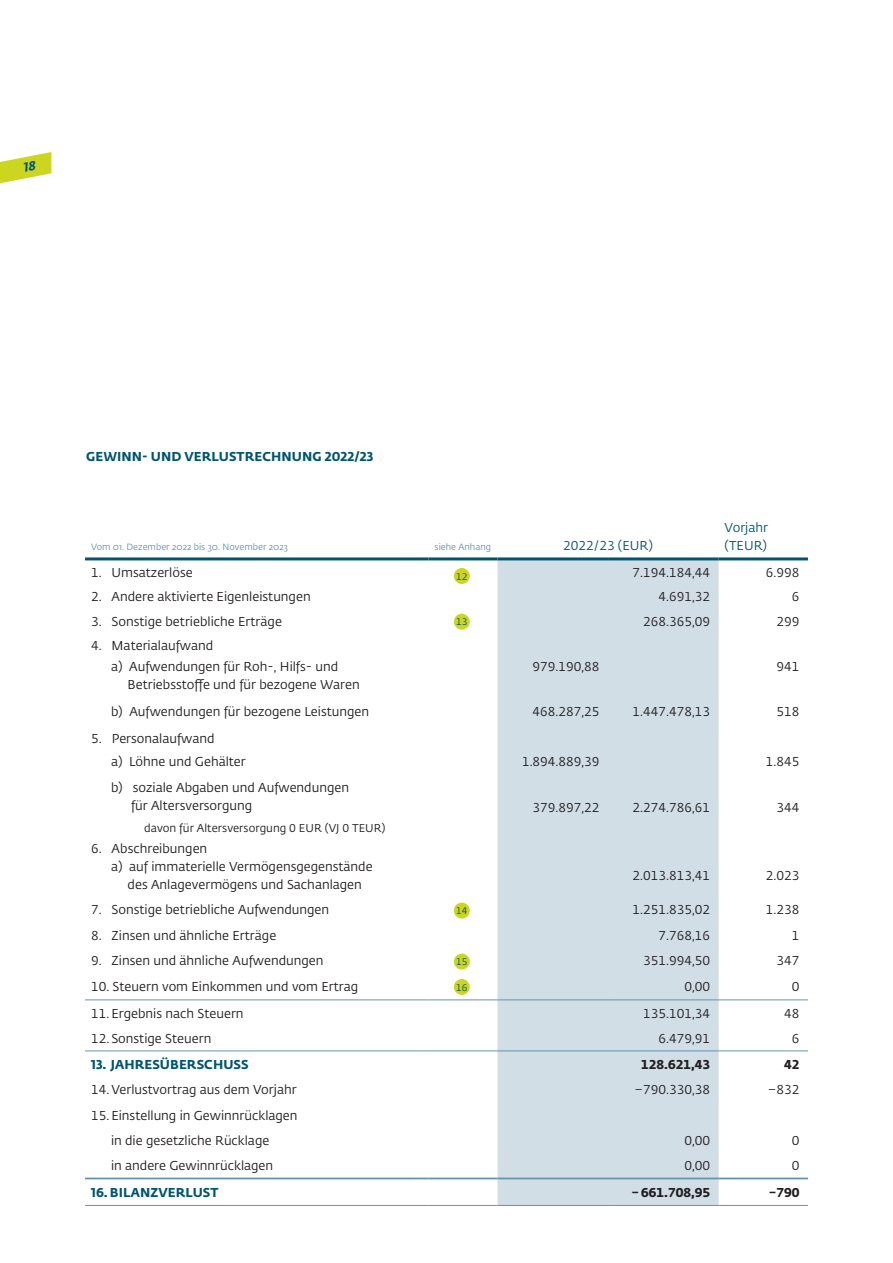
<style>
.page{position:relative;width:893px;height:1263px;background:#fff}
.page>*{position:absolute;margin:0;border:0;box-sizing:border-box;transform-origin:0 0}
.t1{font:12.75px/21.3px "Fedra Sans Std";color:#231f20}
.t2{font:700 12.75px "Fedra Sans Std";letter-spacing:.01em;color:#005571}
.t3{font:700 12.75px "Fedra Sans Std";color:#231f20}
.t4{font:12.75px/18px "Fedra Sans Std";color:#005571}
.t5{font:11.25px "Fedra Sans Std";color:#231f20}
.t6{font:9.6px "Fedra Sans Std";color:#005571}
.t7{font:9px "Fedra Sans Std";color:#6495ac}
</style>
<div class="page">
<div style="left:497px;top:560px;width:222px;height:645px;background:#d1dee6"></div>
<hr style="left:85px;top:557px;width:344px;height:3px;background:#005571">
<hr style="left:429px;top:557px;width:68px;height:3px;background:#005571">
<hr style="left:497px;top:557px;width:111px;height:3px;background:#005571">
<hr style="left:608px;top:557px;width:111px;height:3px;background:#005571">
<hr style="left:719px;top:557px;width:89px;height:3px;background:#005571">
<hr style="left:85px;top:1050px;width:344px;height:1px;background:#6495ac">
<hr style="left:429px;top:1050px;width:68px;height:1px;background:#6495ac">
<hr style="left:497px;top:1050px;width:111px;height:1px;background:#6495ac">
<hr style="left:608px;top:1050px;width:111px;height:1px;background:#6495ac">
<hr style="left:719px;top:1050px;width:89px;height:1px;background:#6495ac">
<hr style="left:85px;top:1205px;width:344px;height:1px;background:#6495ac">
<hr style="left:429px;top:1205px;width:68px;height:1px;background:#6495ac">
<hr style="left:497px;top:1205px;width:111px;height:1px;background:#6495ac">
<hr style="left:608px;top:1205px;width:111px;height:1px;background:#6495ac">
<hr style="left:719px;top:1205px;width:89px;height:1px;background:#6495ac">
<hr style="left:85px;top:1177px;width:344px;height:2px;background:#6495ac">
<hr style="left:429px;top:1177px;width:68px;height:2px;background:#6495ac">
<hr style="left:497px;top:1177px;width:111px;height:2px;background:#6495ac">
<hr style="left:608px;top:1177px;width:111px;height:2px;background:#6495ac">
<hr style="left:719px;top:1177px;width:89px;height:2px;background:#6495ac">
<hr style="left:85px;top:999px;width:344px;height:1px;background:#6495ac">
<hr style="left:429px;top:999px;width:68px;height:1px;background:#6495ac">
<hr style="left:497px;top:999px;width:111px;height:1px;background:#6495ac">
<hr style="left:608px;top:999px;width:111px;height:1px;background:#6495ac">
<hr style="left:719px;top:999px;width:89px;height:1px;background:#6495ac">
<div style="left:454px;top:568px;width:16px;height:16px;background:#ccd51f;border-radius:50%"></div>
<div style="left:454px;top:614px;width:16px;height:16px;background:#ccd51f;border-radius:50%"></div>
<div style="left:454px;top:902px;width:16px;height:16px;background:#ccd51f;border-radius:50%"></div>
<div style="left:454px;top:954px;width:16px;height:15px;background:#ccd51f;border-radius:50%"></div>
<div style="left:454px;top:979px;width:16px;height:16px;background:#ccd51f;border-radius:50%"></div>
<svg style="left:0;top:152px;width:51px;height:32px"></svg>
<p class="t2" style="left:86px;top:448px;width:289px">GEWINN- UND VERLUSTRECHNUNG 2022/23</p>
<p class="t7" style="left:91px;top:542px;width:199px">Vom 01. Dezember 2022 bis 30. November 2023</p>
<p class="t7" style="left:435px;top:542px;width:58px">siehe Anhang</p>
<p class="t4" style="left:563px;top:537px;width:91px">2022/23 (EUR)</p>
<p class="t4" style="left:725px;top:519px;width:45px">Vorjahr (TEUR)</p>
<p class="t1" style="left:91px;top:562px;width:103px">1. Umsatzerlöse</p>
<p class="t6" style="left:456px;top:571px;width:13px">12</p>
<p class="t1" style="left:633px;top:562px;width:79px">7.194.184,44</p>
<p class="t1" style="left:766px;top:562px;width:35px">6.998</p>
<p class="t1" style="left:91px;top:586px;width:221px">2. Andere aktivierte Eigenleistungen</p>
<p class="t1" style="left:658px;top:586px;width:53px">4.691,32</p>
<p class="t1" style="left:792px;top:586px;width:9px">6</p>
<p class="t1" style="left:91px;top:611px;width:192px">3. Sonstige betriebliche Erträge</p>
<p class="t6" style="left:456px;top:616px;width:13px">13</p>
<p class="t1" style="left:643px;top:611px;width:68px">268.365,09</p>
<p class="t1" style="left:776px;top:611px;width:24px">299</p>
<p class="t1" style="left:111px;top:635px;width:229px;text-indent:-20px">4. Materialaufwand<br>a) Aufwendungen für Roh-, Hilfs- und</p>
<p class="t1" style="left:128px;top:674px;width:234px">Betriebsstoffe und für bezogene Waren</p>
<p class="t1" style="left:533px;top:656px;width:68px">979.190,88</p>
<p class="t1" style="left:776px;top:656px;width:24px">941</p>
<p class="t1" style="left:111px;top:701px;width:260px">b) Aufwendungen für bezogene Leistungen</p>
<p class="t1" style="left:533px;top:701px;width:68px">468.287,25</p>
<p class="t1" style="left:633px;top:701px;width:79px">1.447.478,13</p>
<p class="t1" style="left:776px;top:701px;width:24px">518</p>
<p class="t1" style="left:111px;top:727px;width:136px;line-height:23.4px;text-indent:-20px">5. Personalaufwand<br>a) Löhne und Gehälter</p>
<p class="t1" style="left:522px;top:751px;width:79px">1.894.889,39</p>
<p class="t1" style="left:766px;top:751px;width:35px">1.845</p>
<p class="t1" style="left:131px;top:778px;width:220px;line-height:18px;text-indent:-20px">b) soziale Abgaben und Aufwendungen für Altersversorgung</p>
<p class="t5" style="left:144px;top:821px;width:243px">davon für Altersversorgung 0 EUR (VJ 0 TEUR)</p>
<p class="t1" style="left:91px;top:838px;width:118px">6. Abschreibungen</p>
<p class="t1" style="left:111px;top:856px;width:263px">a) auf immaterielle Vermögensgegenstände</p>
<p class="t1" style="left:128px;top:874px;width:236px">des Anlagevermögens und Sachanlagen</p>
<p class="t1" style="left:533px;top:797px;width:68px">379.897,22</p>
<p class="t1" style="left:633px;top:797px;width:79px">2.274.786,61</p>
<p class="t1" style="left:776px;top:797px;width:24px">344</p>
<p class="t1" style="left:633px;top:865px;width:79px">2.013.813,41</p>
<p class="t1" style="left:766px;top:865px;width:35px">2.023</p>
<p class="t1" style="left:91px;top:899px;width:240px">7. Sonstige betriebliche Aufwendungen</p>
<p class="t6" style="left:456px;top:905px;width:13px">14</p>
<p class="t1" style="left:633px;top:899px;width:79px">1.251.835,02</p>
<p class="t1" style="left:766px;top:899px;width:35px">1.238</p>
<p class="t1" style="left:91px;top:925px;width:187px">8. Zinsen und ähnliche Erträge</p>
<p class="t1" style="left:658px;top:925px;width:53px">7.768,16</p>
<p class="t1" style="left:792px;top:925px;width:9px">1</p>
<p class="t1" style="left:91px;top:950px;width:234px">9. Zinsen und ähnliche Aufwendungen</p>
<p class="t6" style="left:456px;top:956px;width:13px">15</p>
<p class="t1" style="left:643px;top:950px;width:68px">351.994,50</p>
<p class="t1" style="left:776px;top:950px;width:24px">347</p>
<p class="t1" style="left:91px;top:976px;width:269px">10. Steuern vom Einkommen und vom Ertrag</p>
<p class="t6" style="left:456px;top:981px;width:13px">16</p>
<p class="t1" style="left:684px;top:976px;width:27px">0,00</p>
<p class="t1" style="left:792px;top:976px;width:9px">0</p>
<p class="t1" style="left:91px;top:1003px;width:154px">11. Ergebnis nach Steuern</p>
<p class="t1" style="left:643px;top:1003px;width:68px">135.101,34</p>
<p class="t1" style="left:784px;top:1003px;width:17px">48</p>
<p class="t1" style="left:91px;top:1028px;width:122px">12. Sonstige Steuern</p>
<p class="t1" style="left:658px;top:1028px;width:53px">6.479,91</p>
<p class="t1" style="left:792px;top:1028px;width:9px">6</p>
<p class="t2" style="left:91px;top:1056px;width:159px">13. JAHRESÜBERSCHUSS</p>
<p class="t3" style="left:641px;top:1056px;width:70px">128.621,43</p>
<p class="t3" style="left:784px;top:1056px;width:17px">42</p>
<p class="t1" style="left:91px;top:1079px;width:207px">14. Verlustvortrag aus dem Vorjahr</p>
<p class="t1" style="left:634px;top:1079px;width:77px">–790.330,38</p>
<p class="t1" style="left:768px;top:1079px;width:33px">–832</p>
<p class="t1" style="left:111px;top:1103px;width:188px;line-height:25.5px;text-indent:-20px">15. Einstellung in Gewinnrücklagen in die gesetzliche Rücklage</p>
<p class="t1" style="left:684px;top:1130px;width:27px">0,00</p>
<p class="t1" style="left:792px;top:1130px;width:9px">0</p>
<p class="t1" style="left:111px;top:1155px;width:164px">in andere Gewinnrücklagen</p>
<p class="t1" style="left:684px;top:1155px;width:27px">0,00</p>
<p class="t1" style="left:792px;top:1155px;width:9px">0</p>
<p class="t2" style="left:91px;top:1184px;width:129px">16. BILANZVERLUST</p>
<p class="t3" style="left:632px;top:1184px;width:80px">– 661.708,95</p>
<p class="t3" style="left:769px;top:1184px;width:32px">–790</p>
</div>
